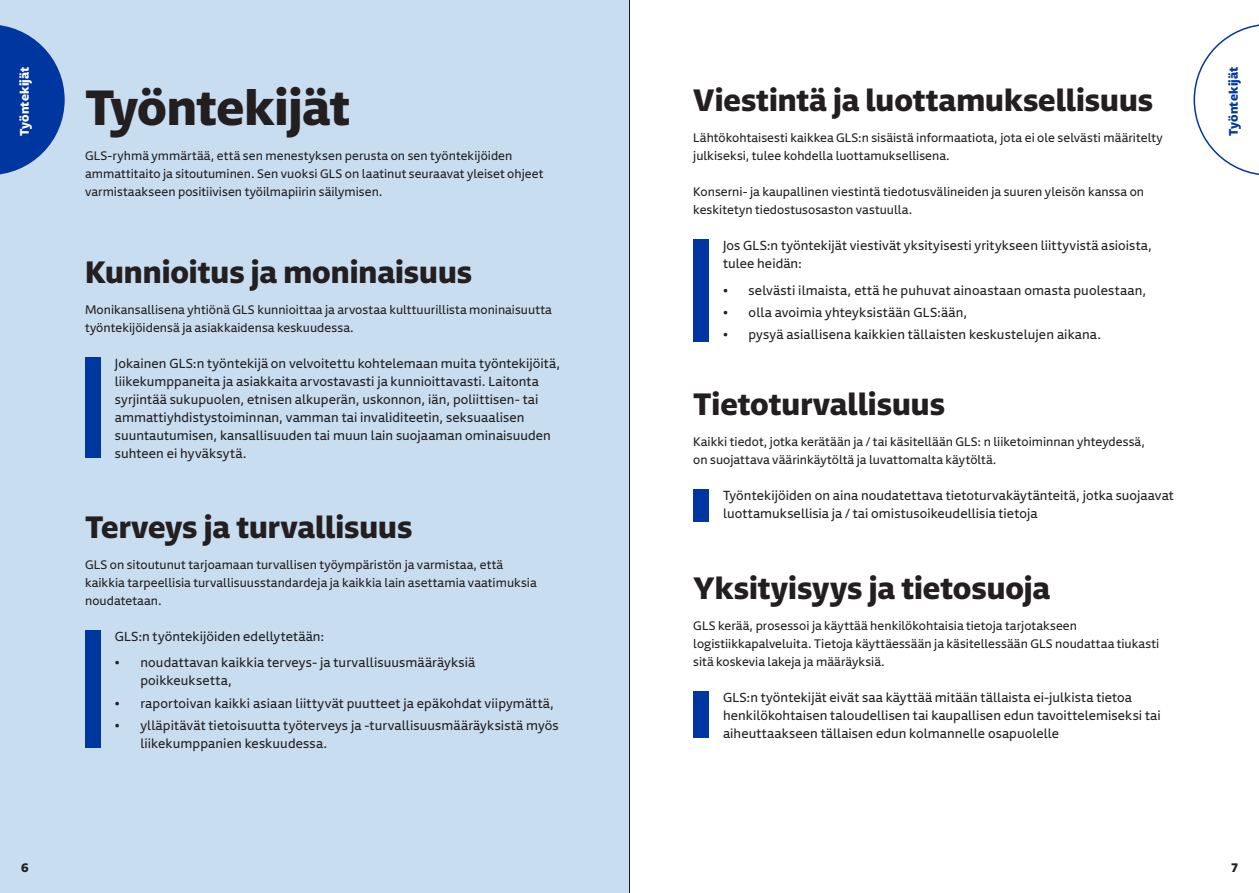
<style>
.page{position:relative;width:1259px;height:893px;background:#fff}
.page>*{position:absolute;margin:0;border:0;box-sizing:border-box;transform-origin:0 0}
.t1{font:700 48px "Newson";letter-spacing:-.005em;color:#231f20}
.t2{font:700 30px "Newson";color:#231f20}
.t3{font:12.75px/18px "Newson GLSDTP";letter-spacing:.01em;color:#231f20}
.t4{font:12px/18px "Newson GLSDTP";letter-spacing:.005em;color:#231f20}
.t5{font:700 12px "Newson";letter-spacing:.015em;color:#fff}
.t6{font:700 12px "Newson";letter-spacing:.015em;color:#0036a0}
.t7{font:700 12px "Newson";color:#231f20}
.t8{font:700 12px "Newson GLSDTP";color:#231f20}
</style>
<div class="page">
<svg style="left:1193px;top:24px;width:66px;height:151px"></svg>
<div style="left:0;top:0;width:629px;height:893px;background:#c9ddf1"></div>
<svg style="left:0;top:25px;width:65px;height:150px"></svg>
<div style="left:85px;top:357px;width:16px;height:101px;background:#0036a0"></div>
<div style="left:85px;top:630px;width:16px;height:118px;background:#0036a0"></div>
<div style="left:693px;top:240px;width:16px;height:102px;background:#0036a0"></div>
<div style="left:693px;top:490px;width:16px;height:32px;background:#0036a0"></div>
<div style="left:693px;top:691px;width:16px;height:46px;background:#0036a0"></div>
<hr style="left:629px;top:0;width:1px;height:893px;background:#231f20">
<p class="t5" style="left:13px;top:136px;width:70px;rotate:-90deg">Työntekijät</p>
<h1 class="t1" style="left:85px;top:63px;width:266px">Työntekijät</h1>
<p class="t4" style="left:85px;top:145px;width:460px">GLS-ryhmä ymmärtää, että sen menestyksen perusta on sen työntekijöiden ammattitaito ja sitoutuminen. Sen vuoksi GLS on laatinut seuraavat yleiset ohjeet varmistaakseen positiivisen työilmapiirin säilymisen.</p>
<h2 class="t2" style="left:85px;top:244px;width:388px">Kunnioitus ja moninaisuus</h2>
<p class="t4" style="left:85px;top:299px;width:468px">Monikansallisena yhtiönä GLS kunnioittaa ja arvostaa kulttuurillista moninaisuutta työntekijöidensä ja asiakkaidensa keskuudessa.</p>
<p class="t3" style="left:115px;top:352px;width:447px">Jokainen GLS:n työntekijä on velvoitettu kohtelemaan muita työntekijöitä, liikekumppaneita ja asiakkaita arvostavasti ja kunnioittavasti. Laitonta syrjintää sukupuolen, etnisen alkuperän, uskonnon, iän, poliittisen- tai ammattiyhdistystoiminnan, vamman tai invaliditeetin, seksuaalisen suuntautumisen, kansallisuuden tai muun lain suojaaman ominaisuuden suhteen ei hyväksytä.</p>
<h2 class="t2" style="left:85px;top:499px;width:329px">Terveys ja turvallisuus</h2>
<p class="t4" style="left:85px;top:554px;width:453px">GLS on sitoutunut tarjoamaan turvallisen työympäristön ja varmistaa, että kaikkia tarpeellisia turvallisuusstandardeja ja kaikkia lain asettamia vaatimuksia noudatetaan.</p>
<p class="t3" style="left:115px;top:625px;width:211px">GLS:n työntekijöiden edellytetään:</p>
<p class="t3" style="left:140px;top:652px;width:336px;text-indent:-26px">• noudattavan kaikkia terveys- ja turvallisuusmääräyksiä poikkeuksetta,</p>
<p class="t3" style="left:115px;top:692px;width:441px">• raportoivan kaikki asiaan liittyvät puutteet ja epäkohdat viipymättä,</p>
<p class="t3" style="left:140px;top:714px;width:420px;text-indent:-26px">• ylläpitävät tietoisuutta työterveys ja -turvallisuusmääräyksistä myös liikekumppanien keskuudessa.</p>
<h2 class="t2" style="left:693px;top:73px;width:461px">Viestintä ja luottamuksellisuus</h2>
<p class="t4" style="left:693px;top:127px;width:471px">Lähtökohtaisesti kaikkea GLS:n sisäistä informaatiota, jota ei ole selvästi määritelty julkiseksi, tulee kohdella luottamuksellisena.</p>
<p class="t4" style="left:693px;top:181px;width:452px">Konserni- ja kaupallinen viestintä tiedotusvälineiden ja suuren yleisön kanssa on keskitetyn tiedostusosaston vastuulla.</p>
<p class="t3" style="left:723px;top:235px;width:430px">Jos GLS:n työntekijät viestivät yksityisesti yritykseen liittyvistä asioista, tulee heidän:</p>
<p class="t3" style="left:723px;top:279px;width:425px">• selvästi ilmaista, että he puhuvat ainoastaan omasta puolestaan,</p>
<p class="t3" style="left:723px;top:302px;width:246px">• olla avoimia yhteyksistään GLS:ään,</p>
<p class="t3" style="left:723px;top:324px;width:379px">• pysyä asiallisena kaikkien tällaisten keskustelujen aikana.</p>
<h2 class="t2" style="left:693px;top:377px;width:253px">Tietoturvallisuus</h2>
<p class="t4" style="left:693px;top:431px;width:453px">Kaikki tiedot, jotka kerätään ja / tai käsitellään GLS: n liiketoiminnan yhteydessä, on suojattava väärinkäytöltä ja luvattomalta käytöltä.</p>
<p class="t3" style="left:723px;top:485px;width:452px">Työntekijöiden on aina noudatettava tietoturvakäytänteitä, jotka suojaavat luottamuksellisia ja / tai omistusoikeudellisia tietoja</p>
<h2 class="t2" style="left:693px;top:560px;width:358px">Yksityisyys ja tietosuoja</h2>
<p class="t4" style="left:693px;top:615px;width:467px">GLS kerää, prosessoi ja käyttää henkilökohtaisia tietoja tarjotakseen logistiikkapalveluita. Tietoja käyttäessään ja käsitellessään GLS noudattaa tiukasti sitä koskevia lakeja ja määräyksiä.</p>
<p class="t3" style="left:723px;top:686px;width:439px">GLS:n työntekijät eivät saa käyttää mitään tällaista ei-julkista tietoa henkilökohtaisen taloudellisen tai kaupallisen edun tavoittelemiseksi tai aiheuttaakseen tällaisen edun kolmannelle osapuolelle</p>
<p class="t6" style="left:1222px;top:136px;width:70px;rotate:-90deg">Työntekijät</p>
<p class="t7" style="left:21px;top:857px;width:9px">6</p>
<p class="t8" style="left:1231px;top:857px;width:8px">7</p>
</div>
